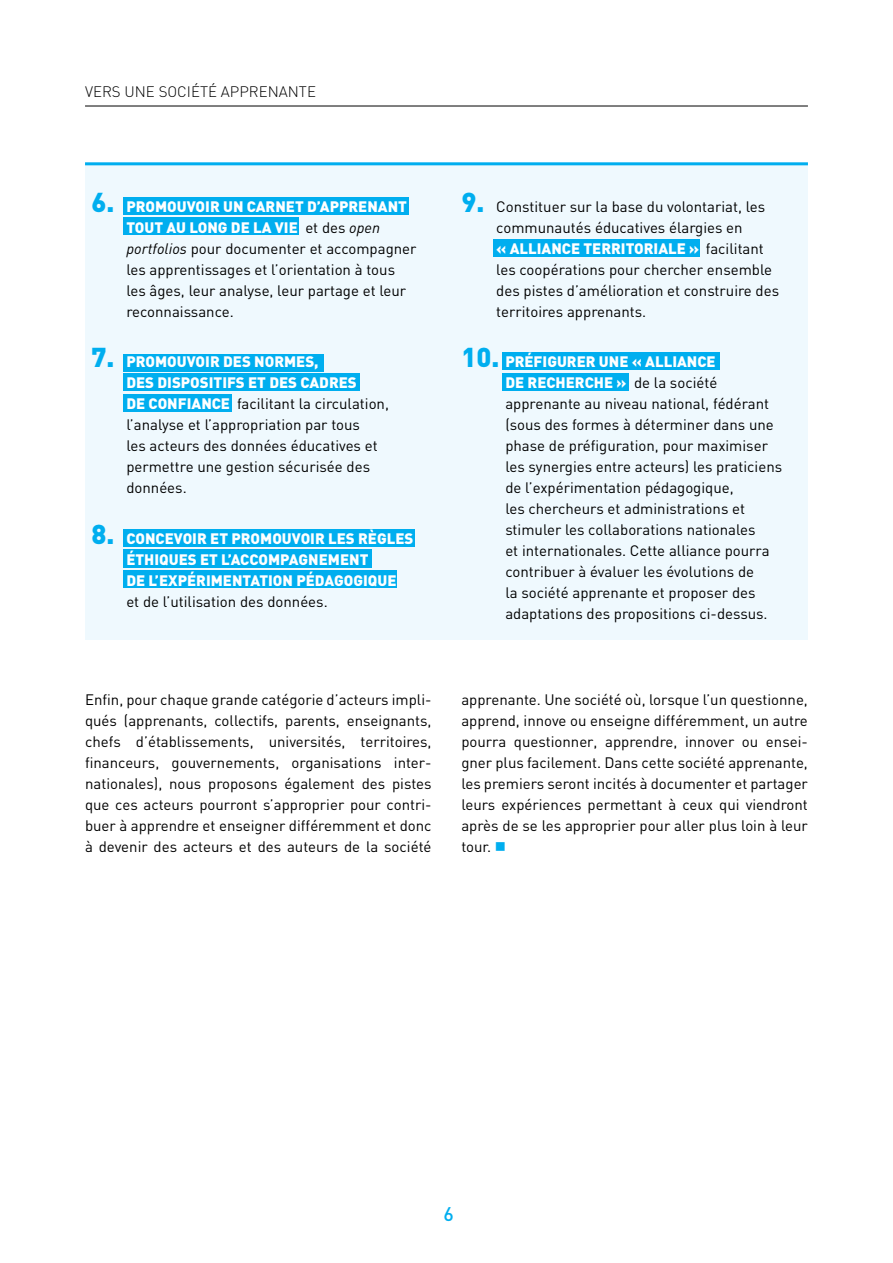
<style>
.page{position:relative;width:893px;height:1263px;background:#fff}
.page>*{position:absolute;margin:0;border:0;box-sizing:border-box;transform-origin:0 0}
.t1{font:500 19.5px "DIN";color:#00aeef}
.t2{font:15px/21px "DIN";color:#000}
.t3{font:900 15px/21px "DIN";color:#fff}
.t4{font:300 15px "DIN";color:#000}
.s1{font-weight:900;font-size:27px;color:#00aeef}
.s2{font-weight:900;color:#fff}
.s3{font-style:italic}
.s4{font-size:27px;color:#00aeef}
.s5{color:#00aeef}
</style>
<div class="page">
<hr style="left:85px;top:106px;width:723px;height:1px;background:#000">
<div style="left:85px;top:163px;width:723px;height:477px;background:#eff9fe"></div>
<div style="left:124px;top:529px;width:291px;height:18px;background:#00aeef"></div>
<div style="left:124px;top:550px;width:248px;height:17px;background:#00aeef"></div>
<div style="left:124px;top:570px;width:272px;height:18px;background:#00aeef"></div>
<div style="left:493px;top:239px;width:207px;height:17px;background:#00aeef"></div>
<div style="left:502px;top:353px;width:218px;height:17px;background:#00aeef"></div>
<div style="left:502px;top:374px;width:126px;height:17px;background:#00aeef"></div>
<div style="left:124px;top:198px;width:285px;height:17px;background:#00aeef"></div>
<div style="left:124px;top:354px;width:200px;height:17px;background:#00aeef"></div>
<div style="left:124px;top:217px;width:175px;height:18px;background:#00aeef"></div>
<div style="left:124px;top:373px;width:236px;height:18px;background:#00aeef"></div>
<div style="left:124px;top:394px;width:108px;height:18px;background:#00aeef"></div>
<hr style="left:85px;top:162px;width:723px;height:3px;background:#00aeef">
<p class="t4" style="left:85px;top:82px;width:232px">VERS UNE SOCIÉTÉ APPRENANTE</p>
<p class="t2" style="left:126px;top:196px;width:292px;text-indent:-35px"><span class="s1">6.</span> <span class="s2">PROMOUVOIR UN CARNET D’APPRENANT TOUT AU LONG DE LA VIE</span> et des <span class="s3">open portfolios</span> pour documenter et accompagner les apprentissages et l’orientation à tous les âges, leur analyse, leur partage et leur reconnaissance.</p>
<p class="t2" style="left:126px;top:351px;width:264px;text-indent:-35px"><span class="s1">7.</span> <span class="s2">PROMOUVOIR DES NORMES,<br>DES DISPOSITIFS ET DES CADRES<br>DE CONFIANCE</span> facilitant la circulation, l’analyse et l’appropriation par tous<br>les acteurs des données éducatives et permettre une gestion sécurisée des données.</p>
<p class="t3" style="left:126px;top:527px;width:289px;text-indent:-35px"><span class="s4">8.</span> CONCEVOIR ET PROMOUVOIR LES RÈGLES<br>ÉTHIQUES ET L’ACCOMPAGNEMENT<br>DE L’EXPÉRIMENTATION PÉDAGOGIQUE</p>
<p class="t2" style="left:126px;top:591px;width:203px">et de l’utilisation des données.</p>
<p class="t2" style="left:496px;top:196px;width:284px;text-indent:-35px"><span class="s1">9.</span> Constituer sur la base du volontariat, les communautés éducatives élargies en<br><span class="s2">« ALLIANCE TERRITORIALE »</span> facilitant les coopérations pour chercher ensemble des pistes d’amélioration et construire des territoires apprenants.</p>
<p class="t2" style="left:505px;top:351px;width:278px;text-indent:-44px"><span class="s1">10.</span> <span class="s2">PRÉFIGURER UNE « ALLIANCE<br>DE RECHERCHE »</span> de la société apprenante au niveau national, fédérant (sous des formes à déterminer dans une phase de préfiguration, pour maximiser les synergies entre acteurs) les praticiens de l’expérimentation pédagogique,<br>les chercheurs et administrations et stimuler les collaborations nationales<br>et internationales. Cette alliance pourra contribuer à évaluer les évolutions de<br>la société apprenante et proposer des adaptations des propositions ci-dessus.</p>
<p class="t2" style="left:85px;top:689px;width:348px;text-align:justify">Enfin, pour chaque grande catégorie d’acteurs impli&shy;qués (apprenants, collectifs, parents, enseignants, chefs d’établissements, universités, territoires, financeurs, gouvernements, organisations inter&shy;nationales), nous proposons également des pistes que ces acteurs pourront s’approprier pour contri&shy;buer à apprendre et enseigner différemment et donc à devenir des acteurs et des auteurs de la société</p>
<p class="t2" style="left:461px;top:689px;width:348px;text-align:justify">apprenante. Une société où, lorsque l’un questionne, apprend, innove ou enseigne différemment, un autre pourra questionner, apprendre, innover ou ensei&shy;gner plus facilement. Dans cette société apprenante, les premiers seront incités à documenter et partager leurs expériences permettant à ceux qui viendront après de se les approprier pour aller plus loin à leur tour. <span class="s5">■</span></p>
<h1 class="t1" style="left:443px;top:1201px;width:12px">6</h1>
</div>
